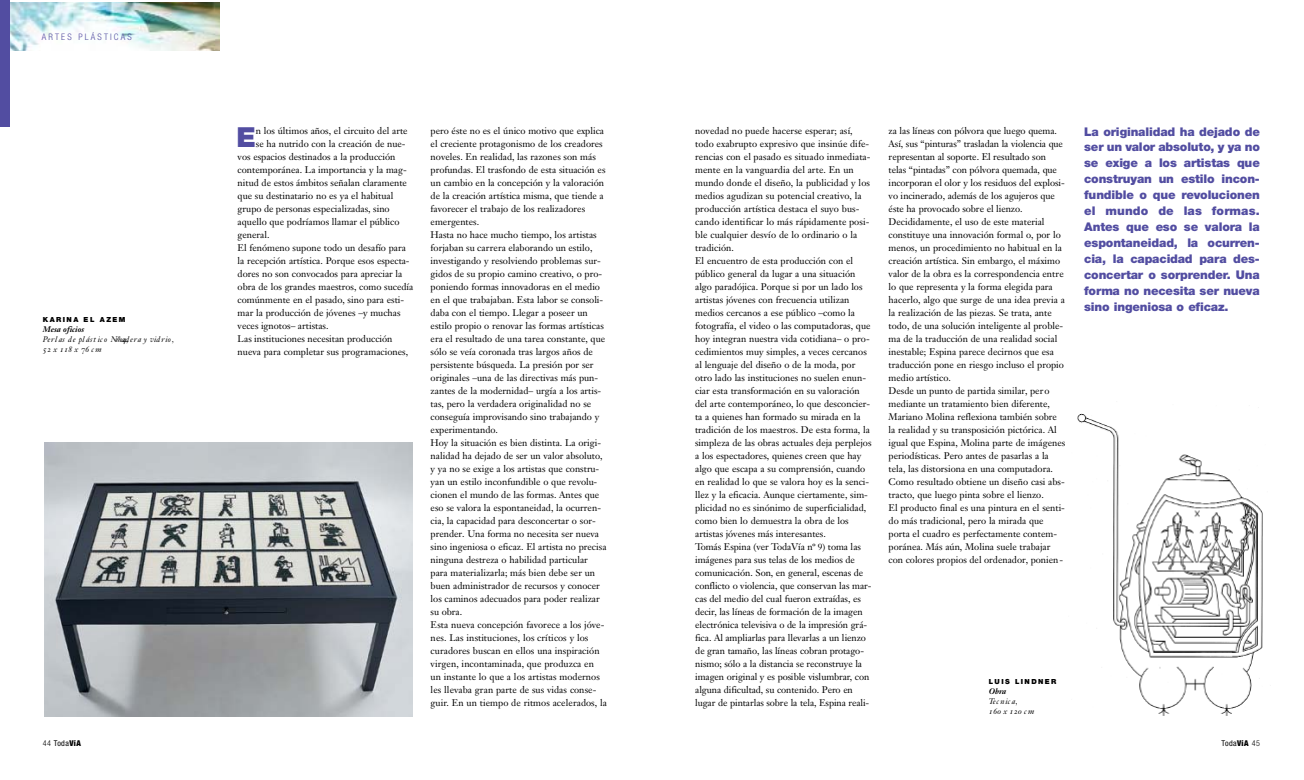
<style>
.page{position:relative;width:1304px;height:780px;background:#fff}
.page>*{position:absolute;margin:0;border:0;box-sizing:border-box;transform-origin:0 0}
.t1{font:900 27.7px "Helvetica Neue";color:#524da1}
.t2{font:900 12px/16px "Helvetica Neue";letter-spacing:-.01em;color:#524da1;text-align:justify}
.t3{font:9.5px/13px "Janson Text";color:#000}
.t4{font:300 condensed 9px "Helvetica Neue";letter-spacing:.24em;color:#524da1}
.t5{font:8px/10px "Janson Text Italic Os F";letter-spacing:.02em;color:#000}
.t6{font:8px "Janson Text Italic Os F";letter-spacing:.09em;color:#000}
.t7{font:condensed 8px "Helvetica Neue";color:#000}
.t8{font:8px "Janson Text Bold Italic Os F";color:#000}
.t9{font:8px "Janson Text Italic Os F";letter-spacing:.065em;color:#000}
.t10{font:900 7px "Helvetica Neue";letter-spacing:.205em;color:#000}
.s1{font-size:9px}
.s2{font-weight:300}
.s3{font-weight:900}
</style>
<div class="page">
<img style="left:1077px;top:413px;width:186px;height:303px">
<img style="left:10px;top:2px;width:210px;height:48px">
<div style="left:0;top:0;width:10px;height:127px;background:#524da1"></div>
<img style="left:44px;top:442px;width:368px;height:275px">
<p class="t4" style="left:42px;top:34px;width:91px">A RTES PLÁSTICAS</p>
<p class="t10" style="left:43px;top:317px;width:84px">KARINA EL AZEM</p>
<p class="t8" style="left:43px;top:326px;width:43px">Mesa oficios</p>
<p class="t6" style="left:43px;top:336px;width:87px">Perl as de pl ást ico Nº 4,</p>
<p class="t9" style="left:116px;top:336px;width:60px">madera y vidrio,</p>
<p class="t5" style="left:43px;top:345px;width:60px">52 x 118 x 76 c m</p>
<h1 class="t1" style="left:237px;top:127px;width:21px">E</h1>
<p class="t3" style="left:256px;top:125px;width:153px">n los últimos años, el circuito del arte</p>
<p class="t3" style="left:256px;top:138px;width:151px">se ha nutrido con la creación de nue-</p>
<p class="t3" style="left:238px;top:151px;width:159px">vos espacios destinados a la producción</p>
<p class="t3" style="left:238px;top:164px;width:171px">contemporánea. La importancia y la mag-</p>
<p class="t3" style="left:238px;top:177px;width:171px">nitud de estos ámbitos señalan claramente</p>
<p class="t3" style="left:238px;top:190px;width:157px">que su destinatario no es ya el habitual</p>
<p class="t3" style="left:238px;top:203px;width:154px">grupo de personas especializadas, sino</p>
<p class="t3" style="left:238px;top:216px;width:163px">aquello que podríamos llamar el público</p>
<p class="t3" style="left:238px;top:229px;width:34px">general.</p>
<p class="t3" style="left:238px;top:242px;width:170px">El fenómeno supone todo un desafío para</p>
<p class="t3" style="left:238px;top:255px;width:173px">la recepción artística. Porque esos especta-</p>
<p class="t3" style="left:238px;top:268px;width:166px">dores no son convocados para apreciar la</p>
<p class="t3" style="left:238px;top:281px;width:177px">obra de los grandes maestros, como sucedía</p>
<p class="t3" style="left:238px;top:294px;width:168px">comúnmente en el pasado, sino para esti-</p>
<p class="t3" style="left:238px;top:307px;width:165px">mar la producción de jóvenes –y muchas</p>
<p class="t3" style="left:238px;top:320px;width:92px">veces ignotos– artistas.</p>
<p class="t3" style="left:238px;top:333px;width:156px">Las instituciones necesitan producción</p>
<p class="t3" style="left:238px;top:346px;width:172px">nueva para completar sus programaciones,</p>
<p class="t3" style="left:431px;top:125px;width:178px">pero éste no es el único motivo que explica el creciente protagonismo de los creadores noveles. En realidad, las razones son más profundas. El trasfondo de esta situación es un cambio en la concepción y la valoración de la creación artística misma, que tiende a favorecer el trabajo de los realizadores emergentes.<br>Hasta no hace mucho tiempo, los artistas forjaban su carrera elaborando un estilo, investigando y resolviendo problemas sur&shy;gidos de su propio camino creativo, o pro&shy;poniendo formas innovadoras en el medio en el que trabajaban. Esta labor se consoli&shy;daba con el tiempo. Llegar a poseer un estilo propio o renovar las formas artísticas era el resultado de una tarea constante, que sólo se veía coronada tras largos años de persistente búsqueda. La presión por ser originales –una de las directivas más pun&shy;zantes de la modernidad– urgía a los artis&shy;tas, pero la verdadera originalidad no se conseguía improvisando sino trabajando y experimentando.<br>Hoy la situación es bien distinta. La origi&shy;nalidad ha dejado de ser un valor absoluto, y ya no se exige a los artistas que constru&shy;yan un estilo inconfundible o que revolu&shy;cionen el mundo de las formas. Antes que eso se valora la espontaneidad, la ocurren&shy;cia, la capacidad para desconcertar o sor&shy;prender. Una forma no necesita ser nueva sino ingeniosa o eficaz. El artista no precisa ninguna destreza o habilidad particular para materializarla; más bien debe ser un buen administrador de recursos y conocer los caminos adecuados para poder realizar su obra.<br>Esta nueva concepción favorece a los jóve&shy;nes. Las instituciones, los críticos y los<br>c u r a d o res buscan en ellos una inspiración<br>v i rgen, incontaminada, que produzca en<br>un instante lo que a los artistas modern o s les llevaba gran parte de sus vidas conse-<br>g u i r. En un tiempo de ritmos acelerados, la</p>
<p class="t3" style="left:695px;top:125px;width:178px">novedad no puede hacerse esperar; así, todo exabrupto expresivo que insinúe dife&shy;rencias con el pasado es situado inmediata&shy;mente en la vanguardia del arte. En un mundo donde el diseño, la publicidad y los medios agudizan su potencial creativo, la<br>p roducción artística destaca el suyo bus&shy;cando identificar lo más rápidamente posi&shy;ble cualquier desvío de lo ordinario o la<br>t r a d i c i ó n .<br>El encuentro de esta producción con el público general da lugar a una situación algo paradójica. Porque si por un lado los artistas jóvenes con frecuencia utilizan medios cercanos a ese público –como la fotografía, el video o las computadoras, que hoy integran nuestra vida cotidiana– o pro&shy;cedimientos muy simples, a veces cercanos al lenguaje del diseño o de la moda, por otro lado las instituciones no suelen enun&shy;ciar esta transformación en su valoración del arte contemporáneo, lo que desconcier&shy;ta a quienes han formado su mirada en la tradición de los maestros. De esta forma, la simpleza de las obras actuales deja perplejos a los espectadores, quienes creen que hay algo que escapa a su comprensión, cuando en realidad lo que se valora hoy es la senci&shy;llez y la eficacia. Aunque ciertamente, sim&shy;plicidad no es sinónimo de superficialidad, como bien lo demuestra la obra de los artistas jóvenes más interesantes.<br>Tomás Espina (ver TodaVía n<span class="s1">º 9)</span> toma las imágenes para sus telas de los medios de comunicación. Son, en general, escenas de conflicto o violencia, que conservan las mar&shy;cas del medio del cual fueron extraídas, es<br>d e c i r, las líneas de formación de la imagen electrónica televisiva o de la impresión grá&shy;fica. Al ampliarlas para llevarlas a un lienzo de gran tamaño, las líneas cobran pro t a g o&shy;nismo; sólo a la distancia se re c o n s t ruye la imagen original y es posible vislumbrar, con alguna dificultad, su contenido. Pero en lugar de pintarlas sobre la tela, Espina re a l i-</p>
<p class="t3" style="left:889px;top:125px;width:178px">za las líneas con pólvora que luego quema.<br>Así, sus “pinturas” trasladan la violencia que re p resentan al soporte. El resultado son telas “pintadas” con pólvora quemada, que incorporan el olor y los residuos del explosi&shy;vo incinerado, además de los agujeros que éste ha provocado sobre el lienzo.<br>Decididamente, el uso de este material constituye una innovación formal o, por lo menos, un procedimiento no habitual en la creación artística. Sin embargo, el máximo valor de la obra es la correspondencia entre lo que representa y la forma elegida para hacerlo, algo que surge de una idea previa a la realización de las piezas. Se trata, ante todo, de una solución inteligente al proble&shy;ma de la traducción de una realidad social inestable; Espina parece decirnos que esa traducción pone en riesgo incluso el propio medio artístico.<br>Desde un punto de partida similar, pero mediante un tratamiento bien diferente, Mariano Molina reflexiona también sobre la realidad y su transposición pictórica. Al igual que Espina, Molina parte de imágenes periodísticas. Pero antes de pasarlas a la tela, las distorsiona en una computadora.<br>Como resultado obtiene un diseño casi abs&shy;tracto, que luego pinta sobre el lienzo.<br>El producto final es una pintura en el senti&shy;do más tradicional, pero la mirada que porta el cuadro es perfectamente contem&shy;poránea. Más aún, Molina suele trabajar con colores propios del ordenador, ponien-</p>
<p class="t10" style="left:989px;top:679px;width:69px">LUIS LINDNER</p>
<p class="t8" style="left:989px;top:688px;width:19px">Obra</p>
<p class="t5" style="left:989px;top:697px;width:47px">Tecnica,<br>160 x 120 c m</p>
<p class="t2" style="left:1084px;top:124px;width:177px">La originalidad ha dejado de ser un valor absoluto, y ya no se exige a los artistas que c o n s t ruyan un estilo incon&shy;fundible o que re v o l u c i o n e n el mundo de las form a s .<br>Antes que eso se valora la espontaneidad, la ocurre n&shy;cia, la capacidad para des&shy;c o n c e rtar o sorpre n d e r. Una f o rma no necesita ser nueva sino ingeniosa o eficaz.</p>
<p class="t7" style="left:43px;top:740px;width:40px"><span class="s2">4 4</span> To d a<span class="s3">V í A</span></p>
<p class="t7" style="left:1222px;top:740px;width:40px">To d a<span class="s3">VíA</span> <span class="s2">4 5</span></p>
</div>
